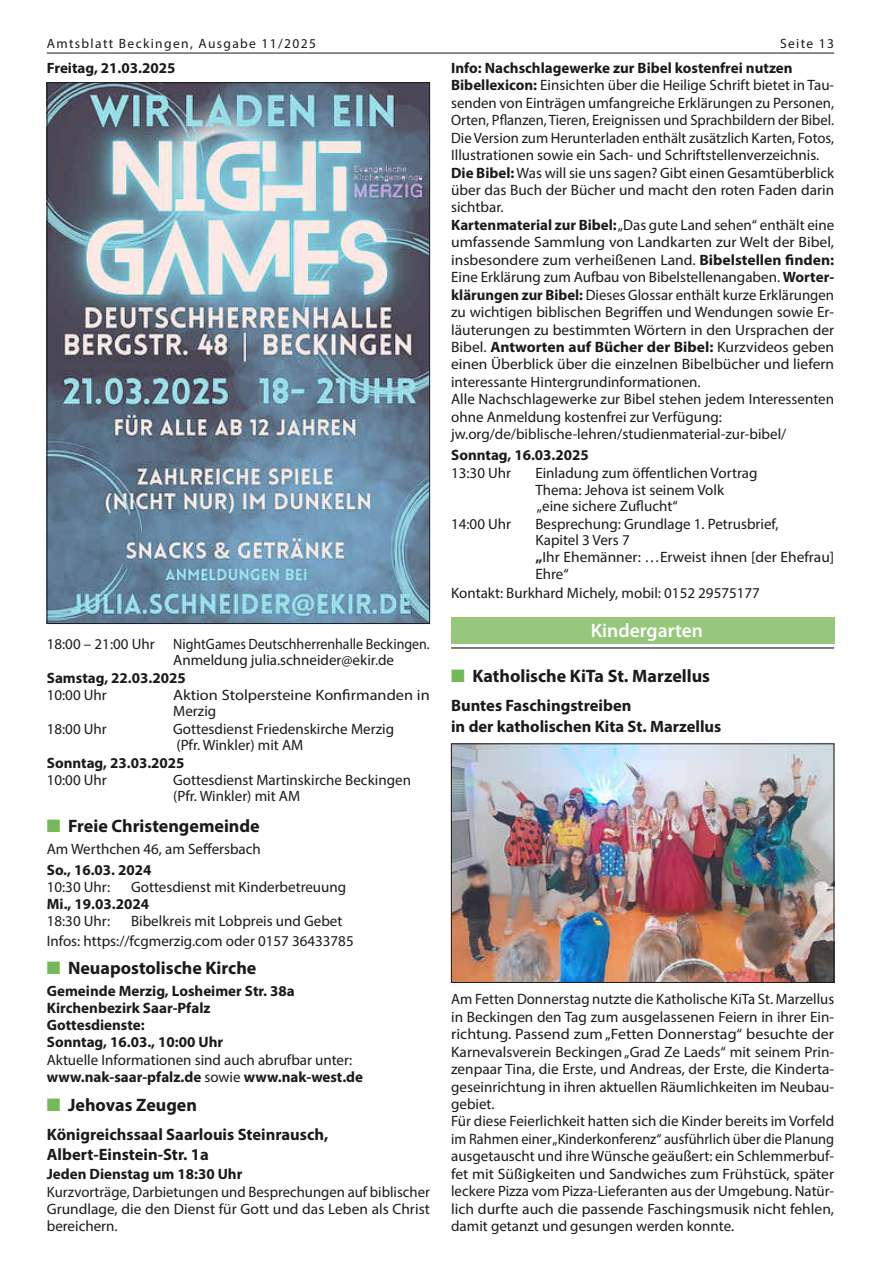
<style>
.page{position:relative;width:881px;height:1263px;background:#fff}
.page>*{position:absolute;margin:0;border:0;box-sizing:border-box;transform-origin:0 0}
.t1{font:600 19.5px "Myriad Pro";color:#fff}
.t2{font:700 18px "Myriad Pro";color:#1a1a18}
.t3{font:700 16.5px/20.7px "Myriad Pro";color:#1a1a18}
.t4{font:15px/17.4px "Myriad Pro";color:#1a1a18}
.t5{font:700 15px/17.2px "Myriad Pro";color:#1a1a18}
.t6{font:15px/16.5px "Myriad Pro";color:#1a1a18;scale:1.08 1}
.t7{font:13.5px "Myriad Pro";letter-spacing:.1em;color:#1a1a18}
.s1{font-weight:700}
.s2{color:#73b958}
</style>
<div class="page">
<hr style="left:47px;top:53px;width:786px;height:1px;background:#1a1a18">
<div style="left:451px;top:617px;width:382px;height:27px;background:#96c77b"></div>
<hr style="left:451px;top:647px;width:382px;height:1px;background:#1a1a18">
<img style="left:453px;top:745px;width:378px;height:236px">
<div style="left:451px;top:743px;width:382px;height:240px;border:1px solid #1a1a18"></div>
<img style="left:49px;top:84px;width:378px;height:538px">
<p class="t7" style="left:47px;top:35px;width:270px">Amtsblatt Beckingen, Ausgabe 11/2025</p>
<p class="t7" style="left:779px;top:35px;width:55px">Seite 13</p>
<p class="t4" style="left:451px;top:59px;width:384px"><span class="s1">Info: Nachschlagewerke zur Bibel kostenfrei nutzen Bibellexicon:</span> Einsichten über die Heilige Schrift bietet in Tau&shy;senden von Einträgen umfangreiche Erklärungen zu Personen, Orten, Pflanzen, Tieren, Ereignissen und Sprachbildern der Bibel.<br>Die Version zum Herunterladen enthält zusätzlich Karten, Fotos, Illustrationen sowie ein Sach- und Schriftstellenverzeichnis.<br><span class="s1">Die Bibel:</span> Was will sie uns sagen? Gibt einen Gesamtüberblick über das Buch der Bücher und macht den roten Faden darin sichtbar.<br><span class="s1">Kartenmaterial zur Bibel:</span> „Das gute Land sehen“ enthält eine umfassende Sammlung von Landkarten zur Welt der Bibel, insbesondere zum verheißenen Land. <span class="s1">Bibelstellen finden:<br></span>Eine Erklärung zum Aufbau von Bibelstellenangaben. <span class="s1">Worter&shy;klärungen zur Bibel:</span> Dieses Glossar enthält kurze Erklärungen zu wichtigen biblischen Begriffen und Wendungen sowie Er&shy;läuterungen zu bestimmten Wörtern in den Ursprachen der Bibel. <span class="s1">Antworten auf Bücher der Bibel:</span> Kurzvideos geben einen Überblick über die einzelnen Bibelbücher und liefern interessante Hintergrundinformationen.<br>Alle Nachschlagewerke zur Bibel stehen jedem Interessenten ohne Anmeldung kostenfrei zur Verfügung: jw.org/de/biblische-lehren/studienmaterial-zur-bibel/</p>
<p class="t5" style="left:451px;top:446px;width:139px">Sonntag, 16.03.2025</p>
<p class="t4" style="left:451px;top:464px;width:62px">13:30 Uhr</p>
<p class="t4" style="left:535px;top:464px;width:223px;line-height:16.8px">Einladung zum öffentlichen Vortrag<br>Thema: Jehova ist seinem Volk „eine sichere Zuflucht“</p>
<p class="t4" style="left:451px;top:515px;width:62px">14:00 Uhr</p>
<p class="t4" style="left:535px;top:515px;width:300px;line-height:16.8px">Besprechung: Grundlage 1. Petrusbrief,<br>Kapitel 3 Vers 7<br><span class="s1">„</span>Ihr Ehemänner: …Erweist ihnen [der Ehefrau]<br>Ehre“</p>
<p class="t4" style="left:451px;top:584px;width:310px">Kontakt: Burkhard Michely, mobil: 0152 29575177</p>
<h1 class="t1" style="left:590px;top:618px;width:114px">Kindergarten</h1>
<p class="t2" style="left:451px;top:664px;width:260px"><span class="s2">■</span> Katholische KiTa St. Marzellus</p>
<p class="t3" style="left:451px;top:694px;width:271px">Buntes Faschingstreiben<br>in der katholischen Kita St. Marzellus</p>
<p class="t5" style="left:47px;top:59px;width:130px">Freitag, 21.03.2025</p>
<p class="t4" style="left:173px;top:635px;width:258px;line-height:16.5px;text-indent:-126px">18:00 – 21:00 Uhr NightGames Deutschherrenhalle Beckingen.<br>Anmeldung julia.schneider@ekir.de</p>
<p class="t5" style="left:47px;top:668px;width:140px">Samstag, 22.03.2025</p>
<p class="t4" style="left:47px;top:686px;width:62px">10:00 Uhr</p>
<p class="t6" style="left:173px;top:686px;width:239px">Aktion Stolpersteine Konfirmanden in<br>Merzig</p>
<p class="t4" style="left:47px;top:720px;width:62px">18:00 Uhr</p>
<p class="t4" style="left:173px;top:720px;width:222px;line-height:16.5px">Gottesdienst Friedenskirche Merzig (Pfr. Winkler) mit AM</p>
<p class="t5" style="left:47px;top:753px;width:139px">Sonntag, 23.03.2025</p>
<p class="t4" style="left:47px;top:771px;width:62px">10:00 Uhr</p>
<p class="t4" style="left:173px;top:771px;width:239px;line-height:16.5px">Gottesdienst Martinskirche Beckingen (Pfr. Winkler) mit AM</p>
<p class="t2" style="left:47px;top:814px;width:214px"><span class="s2">■</span> Freie Christengemeinde</p>
<p class="t4" style="left:47px;top:839px;width:215px">Am Werthchen 46, am Seffersbach</p>
<p class="t5" style="left:47px;top:860px;width:106px">So., 16.03. 2024</p>
<p class="t4" style="left:47px;top:878px;width:65px">10:30 Uhr:</p>
<p class="t4" style="left:131px;top:878px;width:216px">Gottesdienst mit Kinderbetreuung</p>
<p class="t5" style="left:47px;top:895px;width:104px">Mi., 19.03.2024</p>
<p class="t4" style="left:47px;top:912px;width:65px">18:30 Uhr:</p>
<p class="t4" style="left:47px;top:911px;width:308px;line-height:19.4px;text-indent:84px">Bibelkreis mit Lobpreis und Gebet<br>Infos: https://fcgmerzig.com oder 0157 36433785</p>
<p class="t2" style="left:47px;top:956px;width:211px"><span class="s2">■</span> Neuapostolische Kirche</p>
<p class="t5" style="left:47px;top:981px;width:249px">Gemeinde Merzig, Losheimer Str. 38a<br>Kirchenbezirk Saar-Pfalz<br>Gottesdienste:<br>Sonntag, 16.03., 10:00 Uhr</p>
<p class="t4" style="left:47px;top:1051px;width:318px">Aktuelle Informationen sind auch abrufbar unter: <span class="s1">www.nak-saar-pfalz.de</span> sowie <span class="s1">www.nak-west.de</span></p>
<p class="t2" style="left:47px;top:1093px;width:152px"><span class="s2">■</span> Jehovas Zeugen</p>
<p class="t3" style="left:47px;top:1123px;width:283px">Königreichssaal Saarlouis Steinrausch,<br>Albert-Einstein-Str. 1a</p>
<p class="t5" style="left:47px;top:1165px;width:197px">Jeden Dienstag um 18:30 Uhr</p>
<p class="t4" style="left:47px;top:1183px;width:384px;text-align:justify">Kurzvorträge, Darbietungen und Besprechungen auf biblischer Grundlage, die den Dienst für Gott und das Leben als Christ bereichern.</p>
<p class="t4" style="left:451px;top:990px;width:384px">Am Fetten Donnerstag nutzte die Katholische KiTa St. Marzellus in Beckingen den Tag zum ausgelassenen Feiern in ihrer Ein&shy;richtung. Passend zum „Fetten Donnerstag“ besuchte der Karnevalsverein Beckingen „Grad Ze Laeds“ mit seinem Prin&shy;zenpaar Tina, die Erste, und Andreas, der Erste, die Kinderta&shy;geseinrichtung in ihren aktuellen Räumlichkeiten im Neubau&shy;gebiet.<br>Für diese Feierlichkeit hatten sich die Kinder bereits im Vorfeld im Rahmen einer „Kinderkonferenz“ ausführlich über die Planung ausgetauscht und ihre Wünsche geäußert: ein Schlemmerbuf&shy;fet mit Süßigkeiten und Sandwiches zum Frühstück, später leckere Pizza vom Pizza-Lieferanten aus der Umgebung. Natür&shy;lich durfte auch die passende Faschingsmusik nicht fehlen, damit getanzt und gesungen werden konnte.</p>
</div>
